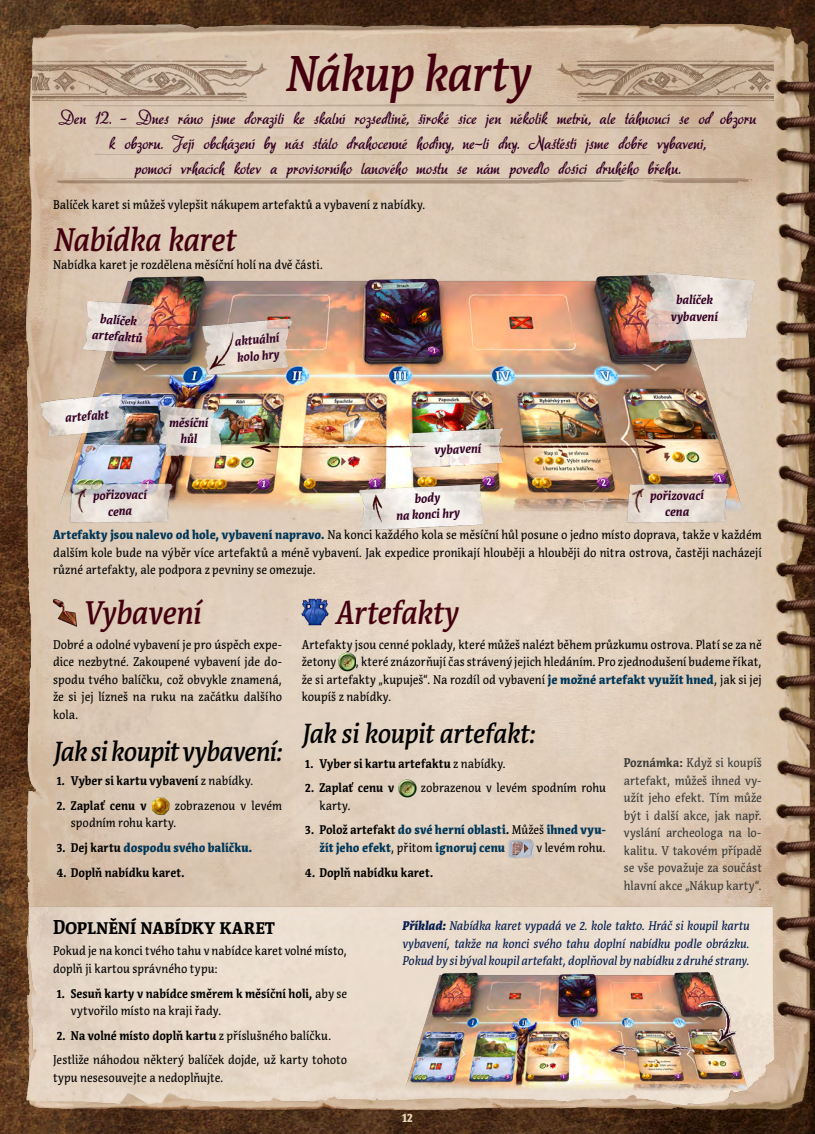
<style>
.page{position:relative;width:815px;height:1134px;background:#fff}
.page>*{position:absolute;margin:0;border:0;box-sizing:border-box;transform-origin:0 0}
.t1{font:italic 500 50px "Acuta";letter-spacing:-.02em;color:#44000e;scale:.9 1}
.t2{font:italic 500 32.5px "Acuta";letter-spacing:-.02em;color:#44000e;scale:.9 1}
.t3{font:italic 500 27.5px "Acuta";letter-spacing:-.025em;color:#000;scale:.9 1}
.t4{font:700 20px "Acuta";letter-spacing:-.005em;color:#000;scale:.9 1}
.t5{font:16.88px/25px "aka Dora";letter-spacing:.005em;color:#340024;text-align:center}
.t6{font:12.5px/17.5px "Acuta";color:#000;scale:.9 1}
.t7{font:700 12.5px/17.5px "Acuta";letter-spacing:.005em;color:#000;scale:.9 1}
.t8{font:12.5px/17.5px "Acuta";color:#383937;text-align:justify;scale:.9 1}
.t9{font:italic 12.5px/17.5px "Acuta";letter-spacing:-.005em;color:#061e4f;text-align:justify;scale:.9 1}
.t10{font:italic 700 12.5px/16.2px "Acuta";letter-spacing:-.005em;color:#340024;text-align:center;scale:.9 1}
.t11{font:900 12.5px/17.5px "Acuta";color:#003657;scale:.9 1}
.t12{font:900 12.5px "Acuta";color:#e7d5b5;scale:.9 1}
.s1{font-weight:900;color:#003657}
.s2{font-weight:400}
.s3{font-weight:700;color:#000}
.s4{font-weight:400;color:#000}
.s5{font-weight:700}
.s6{font-weight:900}
</style>
<div class="page">
<img style="left:0;top:0;width:815px;height:1134px">
<img style="left:40px;top:137px;width:717px;height:400px">
<img style="left:16px;top:905px;width:759px;height:222px">
<img style="left:33px;top:60px;width:235px;height:42px">
<img style="left:556px;top:60px;width:218px;height:42px">
<img style="left:80px;top:298px;width:76px;height:56px">
<img style="left:200px;top:319px;width:92px;height:56px">
<img style="left:251px;top:428px;width:415px;height:40px">
<img style="left:646px;top:270px;width:111px;height:92px">
<img style="left:158px;top:405px;width:73px;height:58px">
<img style="left:39px;top:394px;width:87px;height:42px">
<img style="left:67px;top:477px;width:109px;height:52px">
<img style="left:624px;top:477px;width:109px;height:52px">
<img style="left:203px;top:320px;width:37px;height:60px">
<img style="left:397px;top:484px;width:87px;height:47px">
<img style="left:359px;top:477px;width:38px;height:60px">
<img style="left:57px;top:101px;width:706px;height:106px">
<img style="left:396px;top:903px;width:358px;height:200px">
<img style="left:699px;top:991px;width:37px;height:60px">
<img style="left:655px;top:1025px;width:56px;height:52px">
<img style="left:588px;top:1025px;width:67px;height:52px">
<img style="left:789px;top:789px;width:26px;height:170px">
<img style="left:53px;top:598px;width:24px;height:28px">
<img style="left:152px;top:796px;width:18px;height:20px">
<img style="left:302px;top:598px;width:27px;height:28px">
<img style="left:338px;top:652px;width:18px;height:20px">
<img style="left:399px;top:778px;width:17px;height:20px">
<img style="left:508px;top:835px;width:26px;height:23px">
<img style="left:512px;top:842px;width:16px;height:14px">
<h1 class="t1" style="left:285px;top:43px;width:274px">Nákup karty</h1>
<p class="t5" style="left:58px;top:105px;width:699px">Den 12. – Dnes ráno jsme dorazili ke skalní rozsedlině, široké sice jen několik metrů, ale táhnoucí se od obzoru k obzoru. Její obcházení by nás stálo drahocenné hodiny, ne-li dny. Naštěstí jsme dobře vybaveni,<br>pomocí vrhacích kotev a provisorního lanového mostu se nám povedlo dosíci druhého břehu.</p>
<p class="t6" style="left:53px;top:195px;width:415px">Balíček karet si můžeš vylepšit nákupem artefaktů a vybavení z nabídky.</p>
<h2 class="t2" style="left:53px;top:220px;width:204px">Nabídka karet</h2>
<p class="t6" style="left:53px;top:255px;width:302px">Nabídka karet je rozdělena měsíční holí na dvě části.</p>
<p class="t10" style="left:94px;top:310px;width:57px;rotate:4deg">balíček artefaktů</p>
<p class="t10" style="left:234px;top:333px;width:51px;text-align:left;rotate:-5deg">aktuální kolo hry</p>
<p class="t10" style="left:64px;top:410px;width:50px;rotate:-4deg">artefakt</p>
<p class="t10" style="left:169px;top:414px;width:45px">měsíční hůl</p>
<p class="t10" style="left:434px;top:442px;width:54px;rotate:-2deg">vybavení</p>
<p class="t10" style="left:671px;top:292px;width:54px">balíček vybavení</p>
<p class="t10" style="left:92px;top:487px;width:61px;rotate:-1deg">pořizovací cena</p>
<p class="t10" style="left:650px;top:488px;width:61px;rotate:-1deg">pořizovací cena</p>
<p class="t10" style="left:394px;top:492px;width:73px;rotate:-3deg">body<br>na konci hry</p>
<p class="t6" style="left:53px;top:526px;width:789px;text-align:justify"><span class="s1">Artefakty jsou nalevo od hole, vybavení napravo.</span> Na konci každého kola se měsíční hůl posune o jedno místo doprava, takže v každém dalším kole bude na výběr více artefaktů a méně vybavení. Jak expedice pronikají hlouběji a hlouběji do nitra ostrova, častěji nacházejí různé artefakty, ale podpora z pevniny se omezuje.</p>
<h2 class="t2" style="left:83px;top:593px;width:132px">Vybavení</h2>
<p class="t6" style="left:53px;top:636px;width:256px;text-align:justify">Dobré a odolné vybavení je pro úspěch expe&shy;dice nezbytné. Zakoupené vybavení jde do&shy;spodu tvého balíčku, což obvykle znamená, že si jej lízneš na ruku na začátku dalšího kola.</p>
<h3 class="t3" style="left:53px;top:735px;width:256px">Jak si koupit vybavení:</h3>
<p class="t7" style="left:57px;top:772px;width:220px">1. Vyber si kartu vybavení <span class="s2">z nabídky.</span></p>
<p class="t7" style="left:57px;top:797px;width:102px">2. Zaplať cenu v</p>
<p class="t6" style="left:71px;top:797px;width:236px;text-indent:104px">zobrazenou v levém spodním rohu karty.</p>
<p class="t11" style="left:57px;top:839px;width:219px"><span class="s3">3. Dej kartu</span> dospodu svého balíčku.</p>
<p class="t7" style="left:57px;top:863px;width:144px">4. Doplň nabídku karet.</p>
<h2 class="t2" style="left:335px;top:593px;width:139px">Artefakty</h2>
<p class="t6" style="left:302px;top:635px;width:513px">Artefakty jsou cenné poklady, které můžeš nalézt během průzkumu ostrova. Platí se za ně žetony</p>
<p class="t6" style="left:302px;top:653px;width:513px;text-align:justify;text-indent:54px">, které znázorňují čas strávený jejich hledáním. Pro zjednodušení budeme říkat, že si artefakty „kupuješ“. Na rozdíl od vybavení <span class="s1">je možné artefakt využít hned</span>, jak si jej koupíš z nabídky.</p>
<h3 class="t3" style="left:302px;top:717px;width:261px">Jak si koupit artefakt:</h3>
<p class="t7" style="left:305px;top:754px;width:224px">1. Vyber si kartu artefaktu <span class="s2">z nabídky.</span></p>
<p class="t7" style="left:305px;top:779px;width:100px">2. Zaplať cenu v</p>
<p class="t6" style="left:421px;top:779px;width:207px">zobrazenou v levém spodním rohu</p>
<p class="t6" style="left:319px;top:797px;width:36px">karty.</p>
<p class="t11" style="left:319px;top:821px;width:320px;text-indent:-14px"><span class="s3">3. Polož artefakt</span> do své herní oblasti<span class="s3">.</span> <span class="s4">Můžeš</span> ihned vyu&shy;žít jeho efekt<span class="s4">, přitom</span> ignoruj cenu</p>
<p class="t8" style="left:624px;top:754px;width:155px"><span class="s5">Poznámka:</span> Když si koupíš artefakt, můžeš ihned vy&shy;užít jeho efekt. Tím může být i další akce, jak např. vyslání archeologa na lo&shy;kalitu. V takovém případě se vše považuje za součást hlavní akce „Nákup karty“.</p>
<p class="t6" style="left:536px;top:839px;width:79px">v levém rohu.</p>
<p class="t7" style="left:305px;top:863px;width:144px">4. Doplň nabídku karet.</p>
<h3 class="t4" style="left:53px;top:915px;width:248px">DoplnĚní nabídky karet</h3>
<p class="t6" style="left:53px;top:942px;width:328px">Pokud je na konci tvého tahu v nabídce karet volné místo, doplň ji kartou správného typu:</p>
<p class="t7" style="left:71px;top:984px;width:309px;text-indent:-14px">1. Sesuň karty v nabídce směrem k měsíční holi, <span class="s2">aby se vytvořilo místo na kraji řady.</span></p>
<p class="t6" style="left:53px;top:1023px;width:328px;line-height:24.6px"><span class="s5">2. Na volné místo doplň kartu</span> z příslušného balíčku.<br>Jestliže náhodou některý balíček dojde, už karty tohoto</p>
<p class="t6" style="left:53px;top:1069px;width:191px">typu nesesouvejte a nedoplňujte.</p>
<p class="t9" style="left:402px;top:917px;width:387px"><span class="s6">Příklad:</span> Nabídka karet vypadá ve 2. kole takto. Hráč si koupil kartu vybavení, takže na konci svého tahu doplní nabídku podle obrázku.<br>Pokud by si býval koupil artefakt, doplňoval by nabídku z druhé strany.</p>
<p class="t12" style="left:402px;top:1110px;width:14px">12</p>
</div>
